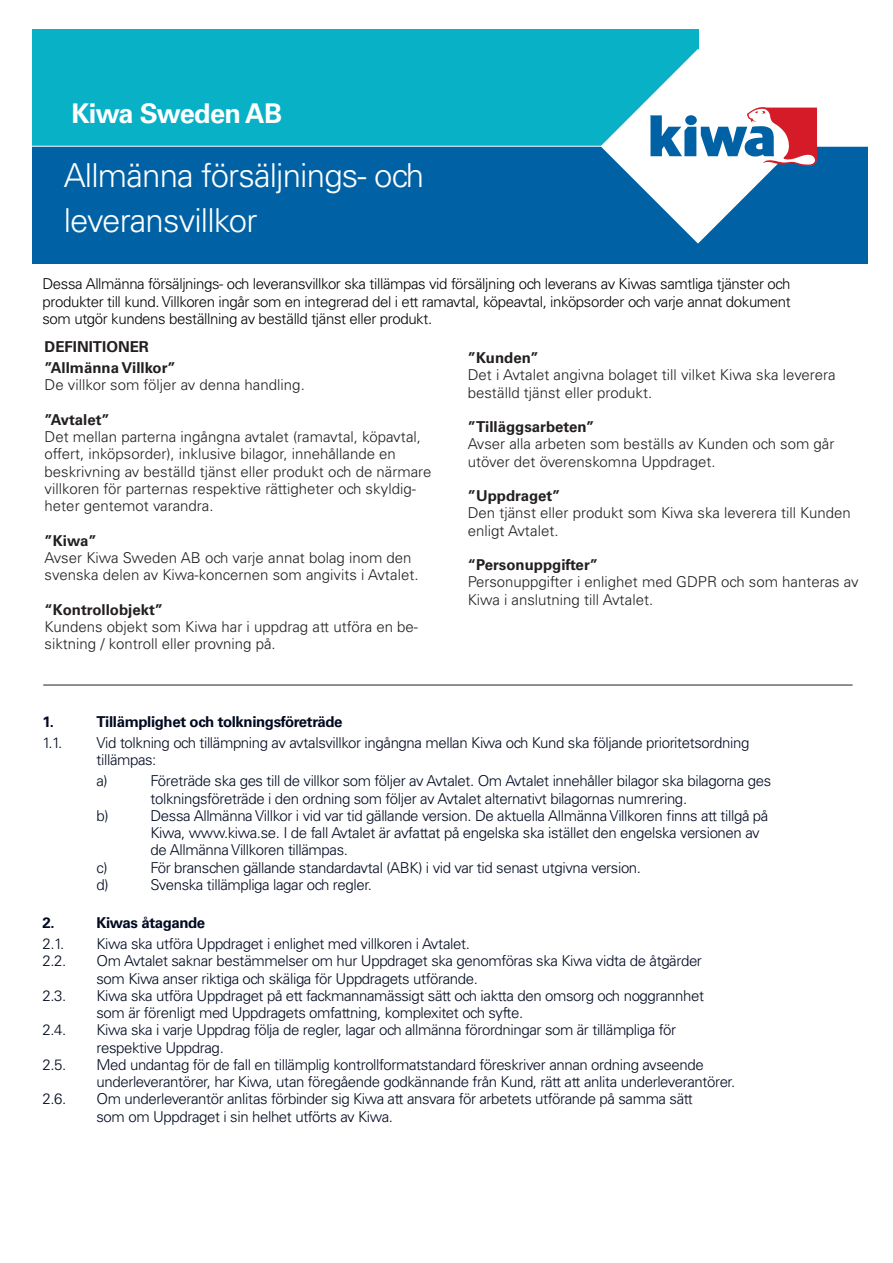
<style>
.page{position:relative;width:893px;height:1263px;background:#fff}
.page>*{position:absolute;margin:0;border:0;box-sizing:border-box;transform-origin:0 0}
.Rubrik{font:300 33px/45px "Univers LT Std";letter-spacing:-.025em;color:#fff}
.t1{font:700 27.15px "Univers LT Std";letter-spacing:-.025em;color:#fff}
.Rubrik-2{font:300 15px/17.2px "Univers LT Std";letter-spacing:-.025em;color:#000a21}
.t2{font:300 15px/17.2px "Univers LT Std";color:#231f20}
.Rubrik-3{font:300 15px/17.2px "Univers LT Std";letter-spacing:-.025em;color:#000002;text-align:justify}
.t3{font:700 15px "Univers LT Std";color:#231f20}
.Rubrik-4{font:700 15px "Univers LT Std";letter-spacing:-.025em;color:#000a21}
.s1{font-weight:700}
</style>
<div class="page">
<div style="left:32px;top:29px;width:666px;height:117px;background:#09b1c7"></div>
<div style="left:32px;top:146px;width:835px;height:117px;background:#0062a5"></div>
<hr style="left:0;top:146px;width:893px;height:1px;background:#fff">
<svg style="left:601px;top:49px;width:216px;height:195px"></svg>
<div style="left:685px;top:115px;width:12px;height:10px;background:#0062a5;border-radius:50%"></div>
<hr style="left:43px;top:685px;width:810px;height:1px;background:#231f20">
<p class="t1" style="left:71px;top:97px;width:212px">Kiwa Sweden AB</p>
<p class="Rubrik" style="left:64px;top:153px;width:362px">Allmänna försäljnings- och leveransvillkor</p>
<p class="Rubrik-3" style="left:43px;top:275px;width:750px">Dessa Allmänna försäljnings- och leveransvillkor ska tillämpas vid försäljning och leverans av Kiwas samtliga tjänster och produkter till kund. Villkoren ingår som en integrerad del i ett ramavtal, köpeavtal, inköpsorder och varje annat dokument som utgör kundens beställning av beställd tjänst eller produkt.</p>
<p class="t3" style="left:45px;top:338px;width:106px">DEFINITIONER</p>
<p class="t3" style="left:45px;top:359px;width:133px">”Allmänna Villkor”</p>
<p class="t2" style="left:45px;top:376px;width:262px">De villkor som följer av denna handling.</p>
<p class="t3" style="left:45px;top:411px;width:67px">”Avtalet”</p>
<p class="t2" style="left:45px;top:428px;width:388px">Det mellan parterna ingångna avtalet (ramavtal, köpavtal, offert, inköpsorder), inklusive bilagor, innehållande en beskrivning av beställd tjänst eller produkt och de närmare villkoren för parternas respektive rättigheter och skyldig&shy;heter gentemot varandra.</p>
<p class="t2" style="left:45px;top:532px;width:375px"><span class="s1">”Kiwa”<br></span>Avser Kiwa Sweden AB och varje annat bolag inom den svenska delen av Kiwa-koncernen som angivits i Avtalet.</p>
<p class="t2" style="left:45px;top:601px;width:375px"><span class="s1">“Kontrollobjekt”<br></span>Kundens objekt som Kiwa har i uppdrag att utföra en be&shy;siktning / kontroll eller provning på.</p>
<p class="t2" style="left:468px;top:349px;width:369px"><span class="s1">”Kunden”<br></span>Det i Avtalet angivna bolaget till vilket Kiwa ska leverera beställd tjänst eller produkt.</p>
<p class="t3" style="left:468px;top:418px;width:128px">”Tilläggsarbeten”</p>
<p class="t2" style="left:468px;top:435px;width:368px">Avser alla arbeten som beställs av Kunden och som går utöver det överenskomna Uppdraget.</p>
<p class="t2" style="left:468px;top:487px;width:385px"><span class="s1">”Uppdraget”<br></span>Den tjänst eller produkt som Kiwa ska leverera till Kunden enligt Avtalet.</p>
<p class="t2" style="left:468px;top:556px;width:392px"><span class="s1">“Personuppgifter”<br></span>Personuppgifter i enlighet med GDPR och som hanteras av<br>Kiwa i anslutning till Avtalet.</p>
<p class="Rubrik-4" style="left:43px;top:713px;width:13px">1.</p>
<p class="Rubrik-4" style="left:97px;top:713px;width:248px">Tillämplighet och tolkningsföreträde</p>
<p class="Rubrik-2" style="left:43px;top:734px;width:21px">1.1.</p>
<p class="Rubrik-2" style="left:97px;top:734px;width:654px">Vid tolkning och tillämpning av avtalsvillkor ingångna mellan Kiwa och Kund ska följande prioritetsordning</p>
<p class="Rubrik-2" style="left:97px;top:749px;width:61px;line-height:21px">tillämpas: a)</p>
<p class="Rubrik-2" style="left:151px;top:772px;width:622px">Företräde ska ges till de villkor som följer av Avtalet. Om Avtalet innehåller bilagor ska bilagorna ges tolkningsföreträde i den ordning som följer av Avtalet alternativt bilagornas numrering.</p>
<p class="Rubrik-2" style="left:97px;top:807px;width:14px">b)</p>
<p class="Rubrik-2" style="left:151px;top:807px;width:619px">Dessa Allmänna Villkor i vid var tid gällande version. De aktuella Allmänna Villkoren finns att tillgå på<br>Kiwa, www.kiwa.se. I de fall Avtalet är avfattat på engelska ska istället den engelska versionen av</p>
<p class="Rubrik-2" style="left:151px;top:841px;width:199px">de Allmänna Villkoren tillämpas.</p>
<p class="Rubrik-2" style="left:97px;top:859px;width:13px">c)</p>
<p class="Rubrik-2" style="left:151px;top:859px;width:492px">För branschen gällande standardavtal (ABK) i vid var tid senast utgivna version.</p>
<p class="Rubrik-2" style="left:97px;top:876px;width:14px">d)</p>
<p class="Rubrik-2" style="left:151px;top:876px;width:223px">Svenska tillämpliga lagar och regler.</p>
<p class="Rubrik-4" style="left:43px;top:914px;width:14px">2.</p>
<p class="Rubrik-4" style="left:97px;top:914px;width:110px">Kiwas åtagande</p>
<p class="Rubrik-2" style="left:43px;top:935px;width:23px">2.1.</p>
<p class="Rubrik-2" style="left:97px;top:935px;width:375px">Kiwa ska utföra Uppdraget i enlighet med villkoren i Avtalet.</p>
<p class="Rubrik-2" style="left:43px;top:952px;width:25px">2.2.</p>
<p class="Rubrik-2" style="left:97px;top:952px;width:607px">Om Avtalet saknar bestämmelser om hur Uppdraget ska genomföras ska Kiwa vidta de åtgärder som Kiwa anser riktiga och skäliga för Uppdragets utförande.</p>
<p class="Rubrik-2" style="left:43px;top:987px;width:25px">2.3.</p>
<p class="Rubrik-2" style="left:97px;top:987px;width:609px">Kiwa ska utföra Uppdraget på ett fackmannamässigt sätt och iaktta den omsorg och noggrannhet som är förenligt med Uppdragets omfattning, komplexitet och syfte.</p>
<p class="Rubrik-2" style="left:43px;top:1021px;width:25px">2.4.</p>
<p class="Rubrik-2" style="left:97px;top:1021px;width:581px">Kiwa ska i varje Uppdrag följa de regler, lagar och allmänna förordningar som är tillämpliga för respektive Uppdrag.</p>
<p class="Rubrik-2" style="left:43px;top:1056px;width:25px">2.5.</p>
<p class="Rubrik-2" style="left:97px;top:1056px;width:640px">Med undantag för de fall en tillämplig kontrollformatstandard föreskriver annan ordning avseende underleverantörer, har Kiwa, utan föregående godkännande från Kund, rätt att anlita underleverantörer.</p>
<p class="Rubrik-2" style="left:43px;top:1090px;width:25px">2.6.</p>
<p class="Rubrik-2" style="left:97px;top:1090px;width:598px">Om underleverantör anlitas förbinder sig Kiwa att ansvara för arbetets utförande på samma sätt som om Uppdraget i sin helhet utförts av Kiwa.</p>
</div>
